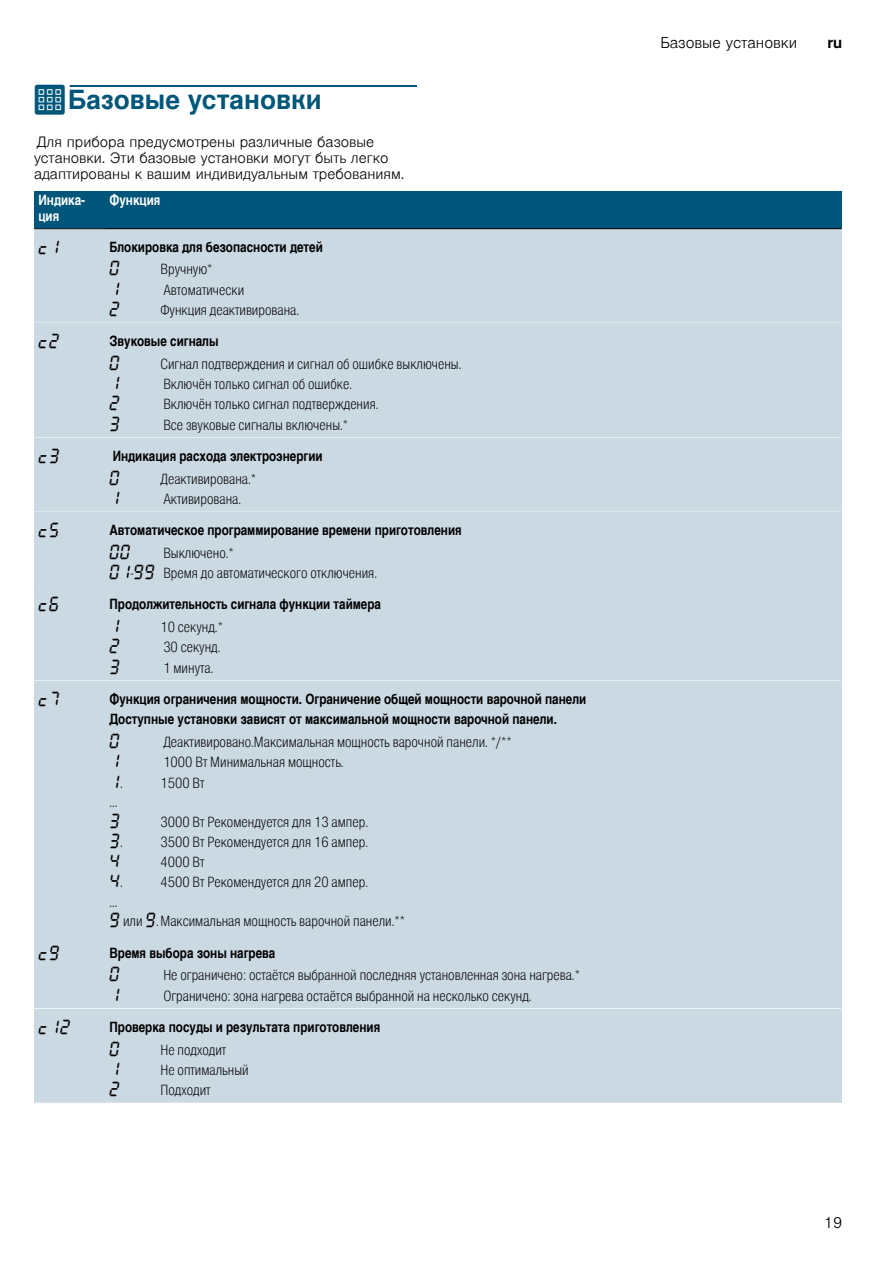
<style>
.page{position:relative;width:893px;height:1263px;background:#fff}
.page>*{position:absolute;margin:0;border:0;box-sizing:border-box;transform-origin:0 0}
.t1{font:700 26.25px "Nimbus San L";color:#00567a}
.t2{font:15.75px "BSH Symb All";color:#000}
.t3{font:300 15px "Nimbus San L";color:#000}
.t4{font:700 15px "Nimbus San L";color:#000}
.t5{font:14.25px/20.2px "Nimbus San L Lig Con";color:#000}
.t6{font:14.25px/20.2px "Nimbus San L Bol Con";color:#000}
.t7{font:300 14.25px/15.8px "Nimbus San L";color:#000}
.t8{font:14.25px/15.8px "Nimbus San L Bol Con";color:#fff}
.s1{font-family:"BSH Symb PG2";font-weight:400;font-size:27px}
.s2{font-family:"BSH Symb All";font-size:15.75px}
.s3{font-family:"Nimbus San L Lig Con";font-size:14.25px}
</style>
<div class="page">
<div style="left:70px;top:85px;width:347px;height:2px;border:1px solid #00567a"></div>
<div style="left:34px;top:191px;width:71px;height:38px;background:#00567a"></div>
<div style="left:105px;top:191px;width:736px;height:38px;background:#00567a"></div>
<div style="left:34px;top:229px;width:71px;height:94px;background:#cbd9e3"></div>
<div style="left:105px;top:229px;width:736px;height:30px;background:#cbd9e3"></div>
<div style="left:105px;top:259px;width:736px;height:64px;background:#cbd9e3"></div>
<hr style="left:34px;top:228px;width:807px;height:1px;background:#000">
<div style="left:34px;top:323px;width:71px;height:115px;background:#cbd9e3"></div>
<div style="left:105px;top:323px;width:736px;height:31px;background:#cbd9e3"></div>
<div style="left:105px;top:354px;width:736px;height:84px;background:#cbd9e3"></div>
<hr style="left:34px;top:437px;width:807px;height:1px;background:#fff">
<div style="left:34px;top:438px;width:71px;height:74px;background:#cbd9e3"></div>
<div style="left:105px;top:438px;width:736px;height:31px;background:#cbd9e3"></div>
<div style="left:105px;top:469px;width:736px;height:43px;background:#cbd9e3"></div>
<div style="left:34px;top:512px;width:71px;height:74px;background:#cbd9e3"></div>
<div style="left:105px;top:512px;width:736px;height:31px;background:#cbd9e3"></div>
<div style="left:105px;top:543px;width:736px;height:43px;background:#cbd9e3"></div>
<div style="left:34px;top:586px;width:71px;height:95px;background:#cbd9e3"></div>
<div style="left:105px;top:586px;width:736px;height:31px;background:#cbd9e3"></div>
<div style="left:105px;top:617px;width:736px;height:64px;background:#cbd9e3"></div>
<hr style="left:34px;top:680px;width:807px;height:1px;background:#fff">
<div style="left:34px;top:681px;width:71px;height:253px;background:#cbd9e3"></div>
<div style="left:105px;top:681px;width:736px;height:51px;background:#cbd9e3"></div>
<div style="left:105px;top:732px;width:736px;height:202px;background:#cbd9e3"></div>
<div style="left:34px;top:934px;width:71px;height:75px;background:#cbd9e3"></div>
<div style="left:105px;top:934px;width:736px;height:31px;background:#cbd9e3"></div>
<div style="left:105px;top:965px;width:736px;height:44px;background:#cbd9e3"></div>
<hr style="left:34px;top:1008px;width:807px;height:1px;background:#fff">
<div style="left:34px;top:1009px;width:71px;height:94px;background:#cbd9e3"></div>
<div style="left:105px;top:1009px;width:736px;height:30px;background:#cbd9e3"></div>
<div style="left:105px;top:1039px;width:736px;height:64px;background:#cbd9e3"></div>
<h1 class="t1" style="left:34px;top:84px;width:289px"><span class="s1">Q</span>Базовые установки</h1>
<p class="t7" style="left:34px;top:133px;width:372px">Для прибора предусмотрены различные базовые установки. Эти базовые установки могут быть легко адаптированы к вашим индивидуальным требованиям.</p>
<p class="t8" style="left:39px;top:192px;width:48px">Индика&shy;ция</p>
<p class="t8" style="left:109px;top:192px;width:52px">Функция</p>
<p class="t2" style="left:39px;top:238px;width:23px">™‚</p>
<p class="t6" style="left:109px;top:236px;width:215px">Блокировка для безопасности детей</p>
<p class="t2" style="left:109px;top:260px;width:12px">‹</p>
<p class="t5" style="left:160px;top:259px;width:54px">Вручную*</p>
<p class="t2" style="left:109px;top:280px;width:12px">‚</p>
<p class="t5" style="left:163px;top:279px;width:82px">Автоматически</p>
<p class="t2" style="left:109px;top:301px;width:12px">ƒ</p>
<p class="t5" style="left:160px;top:299px;width:140px">Функция деактивирована.</p>
<p class="t2" style="left:39px;top:333px;width:23px">™ƒ</p>
<p class="t6" style="left:109px;top:331px;width:111px">Звуковые сигналы</p>
<p class="t2" style="left:109px;top:355px;width:12px">‹</p>
<p class="t5" style="left:160px;top:353px;width:302px">Сигнал подтверждения и сигнал об ошибке выключены.</p>
<p class="t2" style="left:109px;top:375px;width:12px">‚</p>
<p class="t5" style="left:163px;top:373px;width:190px">Включён только сигнал об ошибке.</p>
<p class="t2" style="left:109px;top:395px;width:12px">ƒ</p>
<p class="t5" style="left:163px;top:394px;width:217px">Включён только сигнал подтверждения.</p>
<p class="t2" style="left:109px;top:415px;width:12px">„</p>
<p class="t5" style="left:163px;top:414px;width:186px">Все звуковые сигналы включены.*</p>
<p class="t2" style="left:39px;top:448px;width:23px">™„</p>
<p class="t6" style="left:113px;top:445px;width:211px">Индикация расхода электроэнергии</p>
<p class="t2" style="left:109px;top:469px;width:12px">‹</p>
<p class="t5" style="left:160px;top:468px;width:97px">Деактивирована.*</p>
<p class="t2" style="left:109px;top:490px;width:12px">‚</p>
<p class="t5" style="left:163px;top:488px;width:79px">Активирована.</p>
<p class="t2" style="left:39px;top:522px;width:23px">™†</p>
<p class="t6" style="left:109px;top:520px;width:354px">Автоматическое программирование времени приготовления</p>
<p class="t2" style="left:109px;top:544px;width:23px">‹‹</p>
<p class="t5" style="left:109px;top:542px;width:269px;text-indent:54px">Выключено.*<br><span class="s2">‹‚</span>-<span class="s2">ŠŠ</span> Время до автоматического отключения.</p>
<p class="t2" style="left:39px;top:596px;width:23px">™‡</p>
<p class="t6" style="left:109px;top:594px;width:273px">Продолжительность сигнала функции таймера</p>
<p class="t2" style="left:109px;top:618px;width:12px">‚</p>
<p class="t5" style="left:160px;top:616px;width:64px">10 секунд.*</p>
<p class="t2" style="left:109px;top:638px;width:12px">ƒ</p>
<p class="t5" style="left:163px;top:637px;width:59px">30 секунд.</p>
<p class="t2" style="left:109px;top:658px;width:12px">„</p>
<p class="t5" style="left:163px;top:657px;width:52px">1 минута.</p>
<p class="t2" style="left:39px;top:691px;width:23px">™ˆ</p>
<p class="t6" style="left:109px;top:688px;width:478px">Функция ограничения мощности. Ограничение общей мощности варочной панели<br>Доступные установки зависят от максимальной мощности варочной панели.</p>
<p class="t2" style="left:109px;top:733px;width:12px">‹</p>
<p class="t5" style="left:163px;top:731px;width:350px">Деактивировано.Максимальная мощность варочной панели. */**</p>
<p class="t2" style="left:109px;top:753px;width:12px">‚</p>
<p class="t5" style="left:163px;top:751px;width:182px">1000 Вт Минимальная мощность.</p>
<p class="t2" style="left:109px;top:773px;width:15px">‚<span class="s3">.</span></p>
<p class="t5" style="left:160px;top:772px;width:46px">1500 Вт</p>
<p class="t5" style="left:109px;top:791px;width:10px">...</p>
<p class="t2" style="left:109px;top:812px;width:12px">„</p>
<p class="t5" style="left:160px;top:811px;width:209px">3000 Вт Рекомендуется для 13 ампер.</p>
<p class="t2" style="left:109px;top:832px;width:15px">„<span class="s3">.</span></p>
<p class="t5" style="left:160px;top:831px;width:209px">3500 Вт Рекомендуется для 16 ампер.</p>
<p class="t2" style="left:109px;top:853px;width:12px">…</p>
<p class="t5" style="left:160px;top:851px;width:46px">4000 Вт</p>
<p class="t2" style="left:109px;top:873px;width:15px">…<span class="s3">.</span></p>
<p class="t5" style="left:160px;top:871px;width:209px">4500 Вт Рекомендуется для 20 ампер.</p>
<p class="t5" style="left:109px;top:891px;width:297px;line-height:19.8px">...<br><span class="s2">Š</span> или <span class="s2">Š</span>.Максимальная мощность варочной панели.**</p>
<p class="t2" style="left:39px;top:944px;width:23px">™Š</p>
<p class="t6" style="left:109px;top:942px;width:167px">Время выбора зоны нагрева</p>
<p class="t2" style="left:109px;top:966px;width:12px">‹</p>
<p class="t5" style="left:163px;top:964px;width:418px">Не ограничено: остаётся выбранной последняя установленная зона нагрева.*</p>
<p class="t2" style="left:109px;top:986px;width:12px">‚</p>
<p class="t5" style="left:163px;top:985px;width:370px">Ограничено: зона нагрева остаётся выбранной на несколько секунд.</p>
<p class="t2" style="left:39px;top:1018px;width:34px">™‚ƒ</p>
<p class="t6" style="left:109px;top:1016px;width:272px">Проверка посуды и результата приготовления</p>
<p class="t2" style="left:109px;top:1040px;width:12px">‹</p>
<p class="t5" style="left:160px;top:1039px;width:67px">Не подходит</p>
<p class="t2" style="left:109px;top:1060px;width:12px">‚</p>
<p class="t5" style="left:160px;top:1059px;width:90px">Не оптимальный</p>
<p class="t2" style="left:109px;top:1081px;width:12px">ƒ</p>
<p class="t5" style="left:160px;top:1079px;width:52px">Подходит</p>
<p class="t3" style="left:660px;top:33px;width:138px">Базовые установки</p>
<p class="t4" style="left:827px;top:34px;width:17px">ru</p>
<p class="t3" style="left:824px;top:1212px;width:20px">19</p>
</div>
